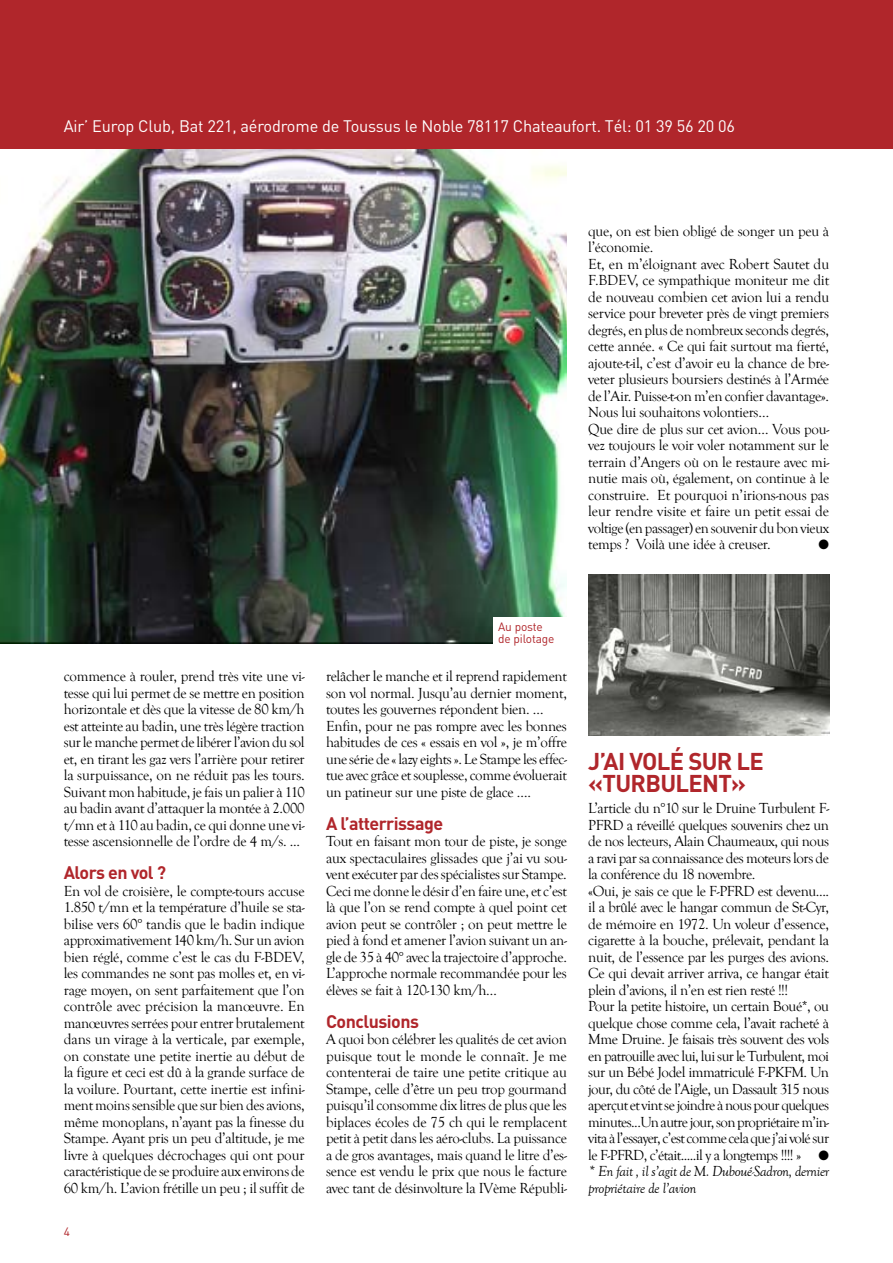
<style>
.page{position:relative;width:893px;height:1263px;background:#fff}
.page>*{position:absolute;margin:0;border:0;box-sizing:border-box;transform-origin:0 0}
.t1{font:700 24px/22.5px "DIN";letter-spacing:-.03em;color:#b0262b}
.t2{font:700 18px "DIN";letter-spacing:-.03em;color:#b0262b}
.t3{font:16.5px "DIN";letter-spacing:-.01em;color:#fff}
.t4{font:15px/16.5px "Goudy Old Style T";letter-spacing:-.02em;color:#000;text-align:justify}
.t5{font:13.5px "Zapf Dingbats ITC";color:#000}
.t6{font:12px/12px "DIN";letter-spacing:-.01em;color:#b0262b}
.s1{font-style:italic}
</style>
<div class="page">
<img style="left:0;top:149px;width:567px;height:494px">
<img style="left:588px;top:574px;width:241px;height:162px">
<div style="left:0;top:0;width:893px;height:149px;background:#b0262b"></div>
<div style="left:494px;top:617px;width:73px;height:31px;background:#fff"></div>
<p class="t3" style="left:64px;top:116px;width:673px">Air’ Europ Club, Bat 221, aérodrome de Toussus le N oble 78117 Chateaufort. Tél: 01 39 56 20 06</p>
<p class="t4" style="left:588px;top:223px;width:242px;text-align:left">que, on est bien obligé de songer un peu à l’économie.<br>Et, en m’éloignant avec Robert Sautet du F.BDEV, ce sympathique moniteur me dit de nouveau combien cet avion lui a rendu service pour breveter près de vingt premiers degrés, en plus de nombreux seconds degrés, cette année. « Ce qui fait surtout ma fierté, ajoute-t-il, c’est d’avoir eu la chance de bre&shy;veter plusieurs boursiers destinés à l’Armée de l’Air. Puisse-t-on m’en confier davantage».<br>Nous lui souhaitons volontiers…<br>Que dire de plus sur cet avion… Vous pou&shy;vez toujours le voir voler notamment sur le terrain d’Angers où on le restaure avec mi&shy;nutie mais où, également, on continue à le construire. Et pourquoi n’irions-nous pas leur rendre visite et faire un petit essai de voltige (en passager) en souvenir du bon vieux temps ? Voilà une idée à creuser.</p>
<p class="t5" style="left:819px;top:538px;width:12px">●</p>
<p class="t4" style="left:64px;top:668px;width:242px">commence à rouler, prend très vite une vi&shy;tesse qui lui permet de se mettre en position horizontale et dès que la vitesse de 80 km/h est atteinte au badin, une très légère traction sur le manche permet de libérer l’avion du sol et, en tirant les gaz vers l’arrière pour retirer la surpuissance, on ne réduit pas les tours.<br>Suivant mon habitude, je fais un palier à 110 au badin avant d’attaquer la montée à 2.000 t/mn et à 110 au badin, ce qui donne une vi&shy;tesse ascensionnelle de l’ordre de 4 m/s. ...</p>
<p class="t2" style="left:64px;top:861px;width:104px">Alors en vol ?</p>
<p class="t4" style="left:64px;top:883px;width:243px">En vol de croisière, le compte-tours accuse 1.850 t/mn et la température d’huile se sta&shy;bilise vers 60° tandis que le badin indique approximativement 140 km/h. Sur un avion bien réglé, comme c’est le cas du F-BDEV, les commandes ne sont pas molles et, en vi&shy;rage moyen, on sent parfaitement que l’on contrôle avec précision la manœuvre. En manœuvres serrées pour entrer brutalement dans un virage à la verticale, par exemple, on constate une petite inertie au début de la figure et ceci est dû à la grande surface de la voilure. Pourtant, cette inertie est infini&shy;ment moins sensible que sur bien des avions, même monoplans, n’ayant pas la finesse du Stampe. Ayant pris un peu d’altitude, je me livre à quelques décrochages qui ont pour caractéristique de se produire aux environs de 60 km/h. L’avion frétille un peu ; il suffit de</p>
<p class="t6" style="left:64px;top:1225px;width:8px">4</p>
<p class="t6" style="left:498px;top:621px;width:58px">Au poste de pilotage</p>
<p class="t4" style="left:326px;top:668px;width:242px;text-align:left">relâcher le manche et il reprend rapidement son vol normal. Jusqu’au dernier moment, toutes les gouvernes répondent bien. … Enfin, pour ne pas rompre avec les bonnes habitudes de ces « essais en vol », je m’offre une série de « lazy eights ». Le Stampe les effec&shy;tue avec grâce et souplesse, comme évoluerait un patineur sur une piste de glace ….</p>
<p class="t2" style="left:326px;top:811px;width:119px">A l’atterrissage</p>
<p class="t4" style="left:326px;top:833px;width:242px">Tout en faisant mon tour de piste, je songe aux spectaculaires glissades que j’ai vu sou&shy;vent exécuter par des spécialistes sur Stampe.<br>Ceci me donne le désir d’en faire une, et c’est là que l’on se rend compte à quel point cet avion peut se contrôler ; on peut mettre le pied à fond et amener l’avion suivant un an&shy;gle de 35 à 40° avec la trajectoire d’approche.<br>L’approche normale recommandée pour les élèves se fait à 120-130 km/h…</p>
<p class="t2" style="left:326px;top:1009px;width:94px">Conclusions</p>
<p class="t4" style="left:326px;top:1031px;width:242px">A quoi bon célébrer les qualités de cet avion puisque tout le monde le connaît. Je me contenterai de taire une petite critique au Stampe, celle d’être un peu trop gourmand puisqu’il consomme dix litres de plus que les biplaces écoles de 75 ch qui le remplacent petit à petit dans les aéro-clubs. La puissance a de gros avantages, mais quand le litre d’es&shy;sence est vendu le prix que nous le facture avec tant de désinvolture la IVème Républi-</p>
<h1 class="t1" style="left:588px;top:749px;width:177px">J’ai volé sur le «Turbulent»</h1>
<p class="t4" style="left:588px;top:800px;width:243px;text-align:left">L’article du n°10 sur le Druine Turbulent F-PFRD a réveillé quelques souvenirs chez un de nos lecteurs, Alain Chaumeaux, qui nous a ravi par sa connaissance des moteurs lors de la conférence du 18 novembre.<br>«Oui, je sais ce que le F-PFRD est devenu.... il a brûlé avec le hangar commun de St-Cyr, de mémoire en 1972. Un voleur d’essence, cigarette à la bouche, prélevait, pendant la nuit, de l’essence par les purges des avions.<br>Ce qui devait arriver arriva, ce hangar était plein d’avions, il n’en est rien resté !!!<br>Pour la petite histoire, un certain Boué*, ou quelque chose comme cela, l’avait racheté à Mme Druine. Je faisais très souvent des vols en patrouille avec lui, lui sur le Turbulent, moi sur un Bébé Jodel immatriculé F-PKFM. Un jour, du côté de l’Aigle, un Dassault 315 nous aperçut et vint se joindre à nous pour quelques minutes...Un autre jour, son propriétaire m’in&shy;vita à l’essayer, c’est comme cela que j’ai volé sur le F-PFRD, c’était.....il y a longtemps !!!! » ● <span class="s1">* En fait , il s’agit de M. Duboué-Sadron, dernier propriétaire de l’avion</span></p>
</div>
